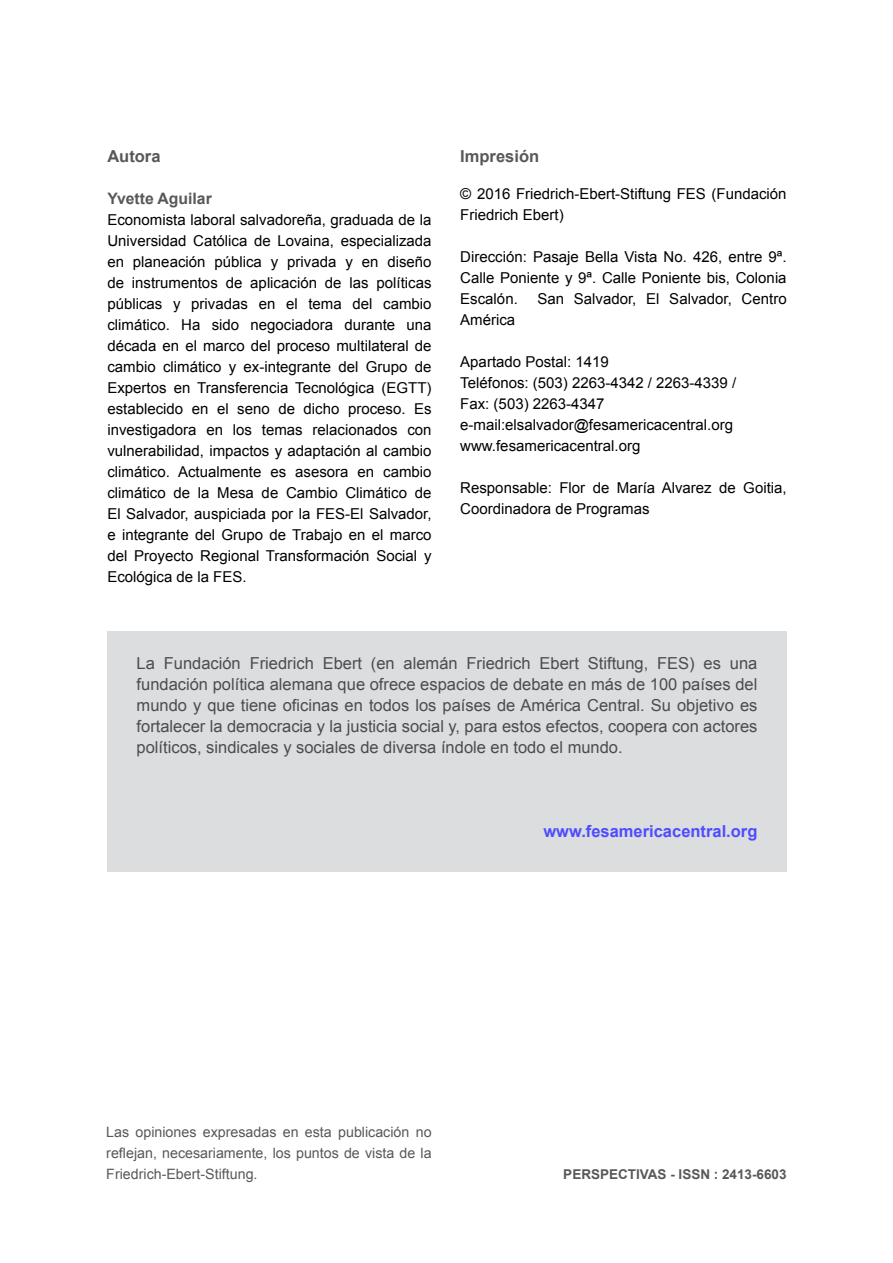
<style>
.page{position:relative;width:893px;height:1263px;background:#fff}
.page>*{position:absolute;margin:0;border:0;box-sizing:border-box;transform-origin:0 0}
.t1{font:16.5px/21px "Arial";color:#4b4c4d;text-align:justify}
.t2{font:700 16.5px "Arial";color:#4d4dff}
.t3{font:700 16.5px "Arial";color:#57585a}
.t4{font:700 15.75px "Arial";color:#57585a}
.t5{font:15px/21px "Arial";color:#000}
.t6{font:14.25px/21px "Arial";color:#57585a;text-align:justify}
.t7{font:700 13.5px "Arial";color:#57585a}
</style>
<div class="page">
<div style="left:107px;top:632px;width:680px;height:240px;background:#dcdddf"></div>
<p class="t3" style="left:107px;top:145px;width:55px">Autora</p>
<p class="t4" style="left:107px;top:187px;width:106px">Yvette Aguilar</p>
<p class="t5" style="left:107px;top:209px;width:326px;text-align:justify">Economista laboral salvadoreña, graduada de la Universidad Católica de Lovaina, especializada en planeación pública y privada y en diseño de instrumentos de aplicación de las políticas públicas y privadas en el tema del cambio climático. Ha sido negociadora durante una década en el marco del proceso multilateral de cambio climático y ex-integrante del Grupo de Expertos en Transferencia Tecnológica (EGTT) establecido en el seno de dicho proceso. Es investigadora en los temas relacionados con vulnerabilidad, impactos y adaptación al cambio climático. Actualmente es asesora en cambio climático de la Mesa de Cambio Climático de El Salvador, auspiciada por la FES-El Salvador, e integrante del Grupo de Trabajo en el marco del Proyecto Regional Transformación Social y Ecológica de la FES.</p>
<p class="t3" style="left:460px;top:145px;width:80px">Impresión</p>
<p class="t5" style="left:460px;top:183px;width:328px">© 2016 Friedrich-Ebert-Stiftung FES (Fundación<br>Friedrich Ebert)</p>
<p class="t5" style="left:460px;top:246px;width:328px;text-align:justify">Dirección: Pasaje Bella Vista No. 426, entre 9ª.<br>Calle Poniente y 9ª. Calle Poniente bis, Colonia Escalón.</p>
<p class="t5" style="left:537px;top:288px;width:251px">San Salvador, El Salvador, Centro</p>
<p class="t5" style="left:460px;top:309px;width:57px">América</p>
<p class="t5" style="left:460px;top:351px;width:277px">Apartado Postal: 1419<br>Teléfonos: (503) 2263-4342 / 2263-4339 /<br>Fax: (503) 2263-4347 e-mail:elsalvador@fesamericacentral.org www.fesamericacentral.org</p>
<p class="t5" style="left:460px;top:477px;width:328px">Responsable: Flor de María Alvarez de Goitia,<br>Coordinadora de Programas</p>
<p class="t1" style="left:137px;top:653px;width:622px">La Fundación Friedrich Ebert (en alemán Friedrich Ebert Stiftung, FES) es una fundación política alemana que ofrece espacios de debate en más de 100 países del mundo y que tiene oficinas en todos los países de América Central. Su objetivo es fortalecer la democracia y la justicia social y, para estos efectos, coopera con actores políticos, sindicales y sociales de diversa índole en todo el mundo.</p>
<p class="t2" style="left:543px;top:820px;width:215px">www.fesamericacentral.org</p>
<p class="t6" style="left:106px;top:1121px;width:327px">Las opiniones expresadas en esta publicación no reflejan, necesariamente, los puntos de vista de la Friedrich-Ebert-Stiftung.</p>
<p class="t7" style="left:563px;top:1164px;width:225px">PERSPECTIVAS - ISSN : 2413-6603</p>
</div>
